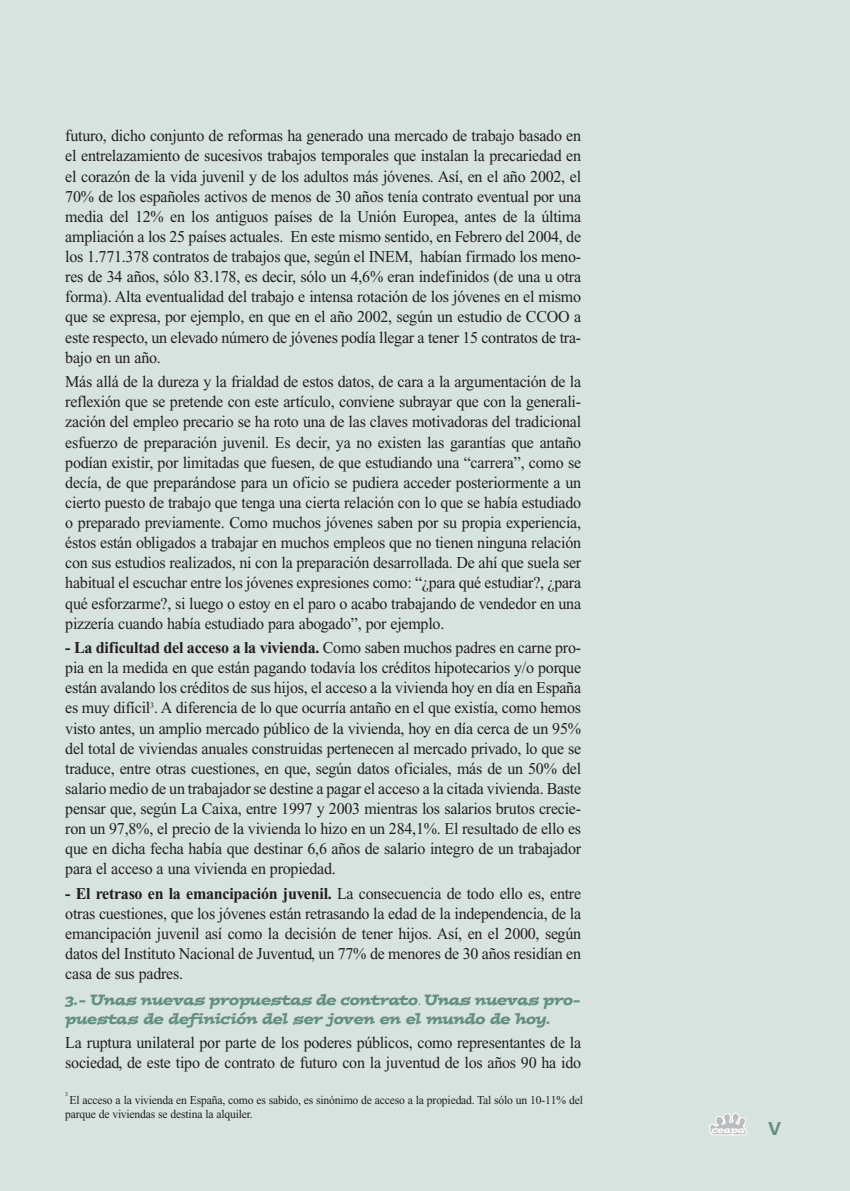
<style>
.page{position:relative;width:850px;height:1191px;background:#fff}
.page>*{position:absolute;margin:0;border:0;box-sizing:border-box;transform-origin:0 0}
.t1{font:700 18px "Univers";color:#619080}
.t2{font:16.5px/20.1px "Times";letter-spacing:-.015em;color:#231f20;text-align:justify}
.t3{font:700 16.5px "Times New Roman";letter-spacing:-.015em;color:#231f20}
.t4{font:italic 15px/20px "Postino";letter-spacing:-.02em;color:#619080}
.t5{font:12px/14.4px "Times";letter-spacing:-.015em;color:#231f20}
.t6{font:italic 9.45px "Postino";letter-spacing:-.01em;color:#fff}
.t7{font:6px "Times";color:#231f20}
.s1{font-family:"Times";font-weight:400}
.s2{font-family:"Times";font-style:normal}
</style>
<div class="page">
<div style="left:0;top:1px;width:849px;height:1189px;background:#d7e3de"></div>
<svg style="left:709px;top:1112px;width:37px;height:22px"></svg>
<p class="t2" style="left:65px;top:127px;width:517px">futuro, dicho conjunto de reformas ha generado una mercado de trabajo basado en el entrelazamiento de sucesivos trabajos temporales que instalan la precariedad en el corazón de la vida juvenil y de los adultos más jóvenes. Así, en el año 2002, el 70% de los españoles activos de menos de 30 años tenía contrato eventual por una media del 12% en los antiguos países de la Unión Europea, antes de la última ampliación a los 25 países actuales. En este mismo sentido, en Febrero del 2004, de los 1.771.378 contratos de trabajos que, según el INEM, habían firmado los meno&shy;res de 34 años, sólo 83.178, es decir, sólo un 4,6% eran indefinidos (de una u otra forma). Alta eventualidad del trabajo e intensa rotación de los jóvenes en el mismo que se expresa, por ejemplo, en que en el año 2002, según un estudio de CCOO a este respecto, un elevado número de jóvenes podía llegar a tener 15 contratos de tra&shy;bajo en un año.</p>
<p class="t2" style="left:65px;top:373px;width:517px">Más allá de la dureza y la frialdad de estos datos, de cara a la argumentación de la reflexión que se pretende con este artículo, conviene subrayar que con la generali&shy;zación del empleo precario se ha roto una de las claves motivadoras del tradicional esfuerzo de preparación juvenil. Es decir, ya no existen las garantías que antaño podían existir, por limitadas que fuesen, de que estudiando una “carrera”, como se decía, de que preparándose para un oficio se pudiera acceder posteriormente a un cierto puesto de trabajo que tenga una cierta relación con lo que se había estudiado o preparado previamente. Como muchos jóvenes saben por su propia experiencia, éstos están obligados a trabajar en muchos empleos que no tienen ninguna relación con sus estudios realizados, ni con la preparación desarrollada. De ahí que suela ser habitual el escuchar entre los jóvenes expresiones como: “¿para qué estudiar?, ¿para qué esforzarme?, si luego o estoy en el paro o acabo trabajando de vendedor en una pizzería cuando había estudiado para abogado”, por ejemplo.</p>
<p class="t3" style="left:65px;top:641px;width:517px">- La dificultad del acceso a la vivienda. <span class="s1">Como saben muchos padres en carne pro-</span></p>
<p class="t2" style="left:65px;top:659px;width:517px">pia en la medida en que están pagando todavía los créditos hipotecarios y/o porque están avalando los créditos de sus hijos, el acceso a la vivienda hoy en día en España es muy difícil<sup>3</sup>. A diferencia de lo que ocurría antaño en el que existía, como hemos visto antes, un amplio mercado público de la vivienda, hoy en día cerca de un 95% del total de viviendas anuales construidas pertenecen al mercado privado, lo que se traduce, entre otras cuestiones, en que, según datos oficiales, más de un 50% del salario medio de un trabajador se destine a pagar el acceso a la citada vivienda. Baste pensar que, según La Caixa, entre 1997 y 2003 mientras los salarios brutos crecie&shy;ron un 97,8%, el precio de la vivienda lo hizo en un 284,1%. El resultado de ello es que en dicha fecha había que destinar 6,6 años de salario integro de un trabajador para el acceso a una vivienda en propiedad.</p>
<p class="t3" style="left:65px;top:887px;width:517px">- El retraso en la emancipación juvenil. <span class="s1">La consecuencia de todo ello es, entre</span></p>
<p class="t2" style="left:65px;top:904px;width:517px">otras cuestiones, que los jóvenes están retrasando la edad de la independencia, de la emancipación juvenil así como la decisión de tener hijos. Así, en el 2000, según datos del Instituto Nacional de Juventud, un 77% de menores de 30 años residían en casa de sus padres.</p>
<p class="t4" style="left:65px;top:990px;width:517px">3.- Unas nuevas propuestas de contrato<span class="s2">.</span> Unas nuevas pro&shy;puestas de definición del ser joven en el mundo de hoy.</p>
<p class="t2" style="left:65px;top:1033px;width:517px">La ruptura unilateral por parte de los poderes públicos, como representantes de la sociedad, de este tipo de contrato de futuro con la juventud de los años 90 ha ido</p>
<p class="t7" style="left:65px;top:1091px;width:4px">3</p>
<p class="t5" style="left:65px;top:1093px;width:519px;text-indent:4px">El acceso a la vivienda en España, como es sabido, es sinónimo de acceso a la propiedad. Tal sólo un 10-11% del parque de viviendas se destina la alquiler.</p>
<p class="t6" style="left:711px;top:1125px;width:35px">ceapa</p>
<p class="t1" style="left:768px;top:1121px;width:14px">V</p>
</div>
